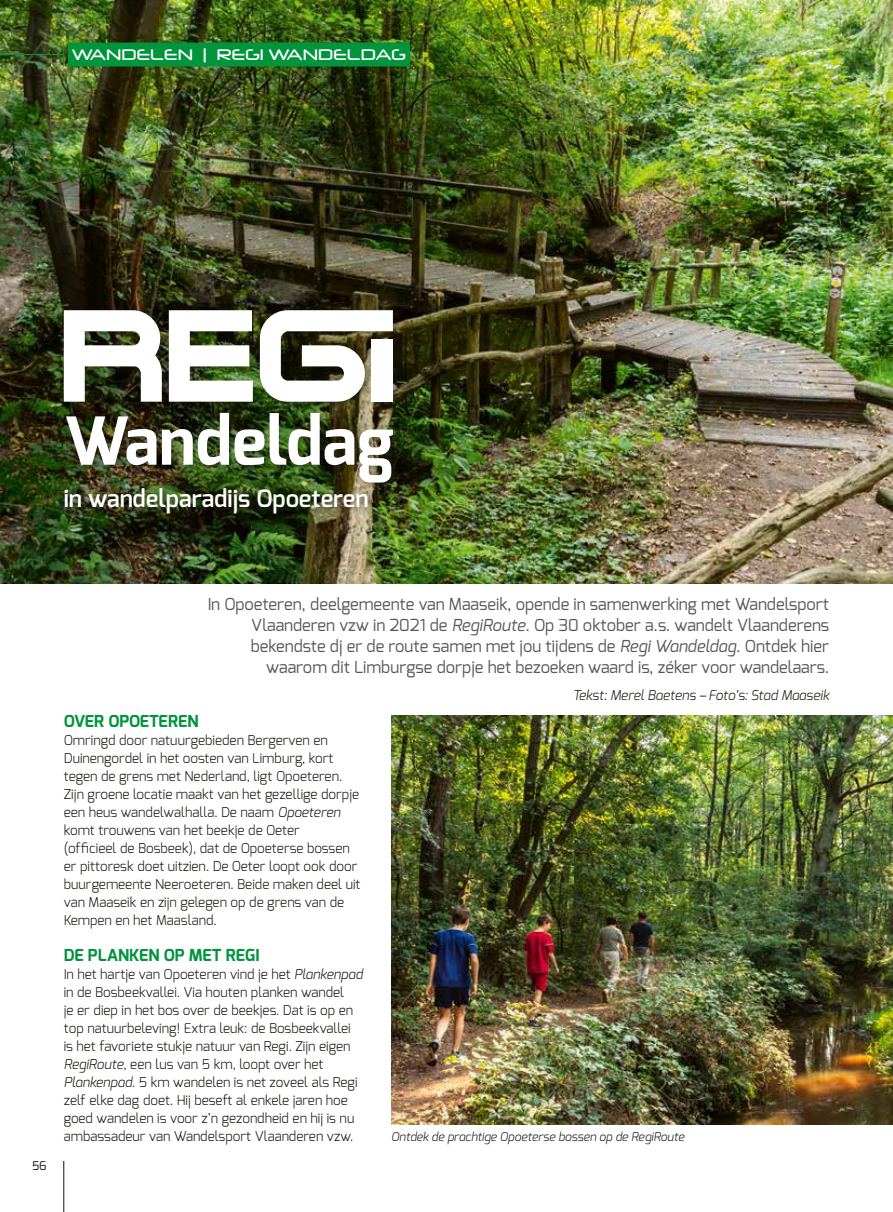
<style>
.page{position:relative;width:893px;height:1212px;background:#fff}
.page>*{position:absolute;margin:0;border:0;box-sizing:border-box;transform-origin:0 0}
.t1{font:700 66px "Exo";color:#fff}
.t2{font:600 24px "Exo";color:#fff}
.t3{font:18px "Neuropol Wa Ma";letter-spacing:.04em;color:#fff}
.t4{font:16.5px/21px "Exo";color:#555756;text-align:right}
.t5{font:700 16.5px "Exo";color:#00943d}
.t6{font:300 13.5px/18px "Exo";color:#12120d}
.t7{font:italic 300 13.5px "Exo";color:#12120d}
.t8{font:italic 300 12px "Exo";color:#12120d}
.t9{font:12px "Exo";color:#12120d}
.s1{font-style:italic}
</style>
<div class="page">
<img style="left:0;top:0;width:893px;height:583px">
<div style="left:61px;top:307px;width:339px;height:213px;background:#12120d;opacity:.4"></div>
<svg style="left:64px;top:310px;width:98px;height:92px"></svg>
<svg style="left:169px;top:310px;width:84px;height:92px"></svg>
<svg style="left:260px;top:310px;width:133px;height:92px"></svg>
<img style="left:391px;top:715px;width:502px;height:410px">
<hr style="left:63px;top:1161px;width:1px;height:51px;background:#12120d">
<hr style="left:0;top:54px;width:64px;height:1px;background:#00943d">
<svg style="left:63px;top:43px;width:1px;height:24px"></svg>
<div style="left:68px;top:43px;width:342px;height:24px;background:#00943d"></div>
<h3 class="t3" style="left:72px;top:45px;width:335px">WANDELEN | REGI WANDELDAG</h3>
<h1 class="t1" style="left:64px;top:399px;width:331px">Wandeldag</h1>
<h2 class="t2" style="left:64px;top:483px;width:306px">in wandelparadijs Opoeteren</h2>
<p class="t9" style="left:32px;top:1158px;width:16px">56</p>
<p class="t4" style="left:208px;top:594px;width:623px">In Opoeteren, deelgemeente van Maaseik, opende in samenwerking met Wandelsport Vlaanderen vzw in 2021 de <span class="s1">RegiRoute</span>. Op 30 oktober a.s. wandelt Vlaanderens bekendste dj er de route samen met jou tijdens de <span class="s1">Regi Wandeldag</span>. Ontdek hier waarom dit Limburgse dorpje het bezoeken waard is, zéker voor wandelaars.</p>
<p class="t7" style="left:573px;top:687px;width:258px">Tekst: Merel Baetens – Foto’s: Stad Maaseik</p>
<p class="t5" style="left:64px;top:711px;width:136px">OVER OPOETEREN</p>
<p class="t6" style="left:64px;top:731px;width:298px">Omringd door natuurgebieden Bergerven en Duinengordel in het oosten van Limburg, kort tegen de grens met Nederland, ligt Opoeteren.<br>Zijn groene locatie maakt van het gezellige dorpje een heus wandelwalhalla. De naam <span class="s1">Opoeteren </span>komt trouwens van het beekje de Oeter<br>(-officieel de Bosbeek), dat de Opoeterse bossen er pittoresk doet uitzien. De Oeter loopt ook door buurgemeente Neeroeteren. Beide maken deel uit van Maaseik en zijn gelegen op de grens van de Kempen en het Maasland.</p>
<p class="t5" style="left:64px;top:945px;width:197px">DE PLANKEN OP MET REGI</p>
<p class="t6" style="left:64px;top:965px;width:300px">In het hartje van Opoeteren vind je het <span class="s1">Plankenpad </span>in de Bosbeekvallei. Via houten planken wandel<br>je er diep in het bos over de beekjes. Dat is op en top natuurbeleving! Extra leuk: de Bosbeekvallei is het favoriete stukje natuur van Regi. Zijn eigen <span class="s1">RegiRoute</span>, een lus van 5 km, loopt over het <span class="s1">Plankenpad</span>. 5 km wandelen is net zoveel als Regi zelf elke dag doet. Hij beseft al enkele jaren hoe goed wandelen is voor z’n gezondheid en hij is nu ambassadeur van Wandelsport Vlaanderen vzw.</p>
<p class="t8" style="left:391px;top:1129px;width:295px">Ontdek de prachtige Opoeterse bossen op de RegiRoute</p>
</div>
